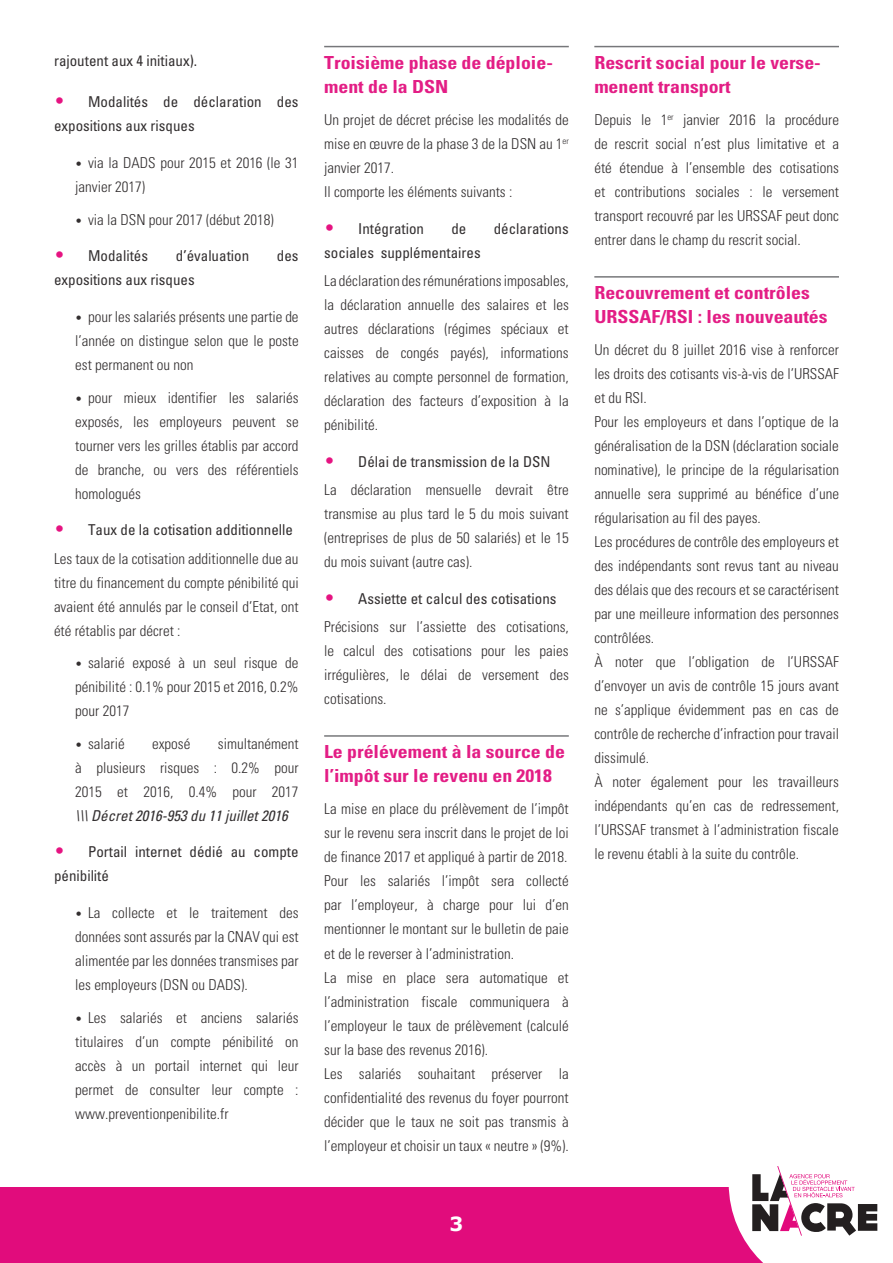
<style>
.page{position:relative;width:893px;height:1263px;background:#fff}
.page>*{position:absolute;margin:0;border:0;box-sizing:border-box;transform-origin:0 0}
.t1{font:700 19.5px "Verdana";color:#fff}
.t2{font:700 condensed 18px/24px "Univers";color:#e10c7c;scale:1.1 1}
.t3{font:300 condensed 15px/24px "Univers";color:#231f20;text-align:justify}
.t4{font:condensed 15px/24px "Univers";color:#231f20}
.t5{font:italic condensed 15px "Univers";color:#231f20}
.s1{font-weight:300;font-size:18px;color:#e40278}
.s2{font-size:12px}
.s3{font-size:18px;color:#e40278}
.s4{font-weight:400}
</style>
<div class="page">
<div style="left:0;top:1188px;width:893px;height:75px;background:#e10c7c"></div>
<svg style="left:729px;top:1166px;width:164px;height:97px"></svg>
<hr style="left:324px;top:46px;width:245px;height:1px;background:#6c6d70">
<hr style="left:324px;top:735px;width:245px;height:2px;background:#6c6d70">
<hr style="left:594px;top:46px;width:245px;height:1px;background:#6c6d70">
<hr style="left:594px;top:276px;width:245px;height:2px;background:#6c6d70">
<p class="t4" style="left:54px;top:48px;width:145px">rajoutent aux 4 initiaux).</p>
<p class="t4" style="left:54px;top:89px;width:246px"><span class="s1">•</span> Modalités de déclaration des expositions aux risques</p>
<p class="t3" style="left:75px;top:150px;width:225px"><span class="s2">•</span> via la DADS pour 2015 et 2016 (le 31 janvier 2017)</p>
<p class="t3" style="left:75px;top:207px;width:200px"><span class="s2">•</span> via la DSN pour 2017 (début 2018)</p>
<p class="t4" style="left:54px;top:244px;width:96px"><span class="s1">•</span> Modalités</p>
<p class="t4" style="left:176px;top:244px;width:75px">d’évaluation</p>
<p class="t4" style="left:277px;top:244px;width:23px">des</p>
<p class="t4" style="left:54px;top:268px;width:142px">expositions aux risques</p>
<p class="t3" style="left:75px;top:304px;width:225px"><span class="s2">•</span> pour les salariés présents une partie de l’année on distingue selon que le poste est permanent ou non</p>
<p class="t3" style="left:75px;top:385px;width:225px"><span class="s2">•</span> pour mieux identifier les salariés exposés, les employeurs peuvent se tourner vers les grilles établis par accord de branche, ou vers des référentiels homologués</p>
<p class="t3" style="left:54px;top:516px;width:246px;line-height:28.2px"><span class="s3">•</span> <span class="s4">Taux de la cotisation additionnelle<br></span>Les taux de la cotisation additionnelle due au</p>
<p class="t3" style="left:54px;top:570px;width:246px">titre du financement du compte pénibilité qui avaient été annulés par le conseil d’Etat, ont été rétablis par décret :</p>
<p class="t3" style="left:75px;top:651px;width:225px"><span class="s2">•</span> salarié exposé à un seul risque de pénibilité : 0.1% pour 2015 et 2016, 0.2% pour 2017</p>
<p class="t3" style="left:75px;top:731px;width:51px"><span class="s2">•</span> salarié</p>
<p class="t3" style="left:152px;top:731px;width:40px">exposé</p>
<p class="t3" style="left:75px;top:731px;width:225px;text-indent:143px">simultanément à plusieurs risques : 0.2% pour 2015 et 2016, 0.4% pour 2017</p>
<p class="t5" style="left:75px;top:806px;width:214px">\\\ Décret 2016-953 du 11 juillet 2016</p>
<p class="t4" style="left:54px;top:840px;width:246px"><span class="s1">•</span> Portail internet dédié au compte pénibilité</p>
<p class="t3" style="left:75px;top:901px;width:225px"><span class="s2">•</span> La collecte et le traitement des données sont assurés par la CNAV qui est alimentée par les données transmises par les employeurs (DSN ou DADS).</p>
<p class="t3" style="left:75px;top:1005px;width:225px"><span class="s2">•</span> Les salariés et anciens salariés titulaires d’un compte pénibilité on accès à un portail internet qui leur permet de consulter leur compte : www.preventionpenibilite.fr</p>
<p class="t2" style="left:324px;top:50px;width:209px">Troisième phase de déploie&shy;ment de la DSN</p>
<p class="t3" style="left:324px;top:108px;width:246px;text-align:left">Un projet de décret précise les modalités de mise en œuvre de la phase 3 de la DSN au 1<sup>er </sup>janvier 2017.<br>Il comporte les éléments suivants :</p>
<p class="t4" style="left:324px;top:216px;width:101px"><span class="s1">•</span> Intégration</p>
<p class="t4" style="left:451px;top:216px;width:16px">de</p>
<p class="t4" style="left:494px;top:216px;width:76px">déclarations</p>
<p class="t4" style="left:324px;top:240px;width:158px">sociales supplémentaires</p>
<p class="t3" style="left:324px;top:269px;width:246px">La déclaration desrémunérationsimposables, la déclaration annuelle des salaires et les autres déclarations (régimes spéciaux et caisses de congés payés), informations relatives au compte personnel de formation, déclaration des facteurs d’exposition à la pénibilité.</p>
<p class="t3" style="left:324px;top:447px;width:246px;line-height:28.2px"><span class="s3">•</span> <span class="s4">Délai de transmission de la DSN<br></span>La déclaration mensuelle devrait être</p>
<p class="t3" style="left:324px;top:502px;width:246px">transmise au plus tard le 5 du mois suivant (entreprises de plus de 50 salariés) et le 15 du mois suivant (autre cas).</p>
<p class="t3" style="left:324px;top:584px;width:246px;line-height:28.2px"><span class="s3">•</span> <span class="s4">Assiette et calcul des cotisations<br></span>Précisions sur l’assiette des cotisations,</p>
<p class="t3" style="left:324px;top:639px;width:246px">le calcul des cotisations pour les paies irrégulières, le délai de versement des cotisations.</p>
<p class="t2" style="left:324px;top:739px;width:220px">Le prélévement à la source de l’impôt sur le revenu en 2018</p>
<p class="t3" style="left:324px;top:797px;width:246px;text-align:left">La mise en place du prélèvement de l’impôt sur le revenu sera inscrit dans le projet de loi de finance 2017 et appliqué à partir de 2018.<br>Pour les salariés l’impôt sera collecté par l’employeur, à charge pour lui d’en mentionner le montant sur le bulletin de paie et de le reverser à l’administration.<br>La mise en place sera automatique et l’administration fiscale communiquera à l’employeur le taux de prélèvement (calculé sur la base des revenus 2016).<br>Les salariés souhaitant préserver la confidentialité des revenus du foyer pourront décider que le taux ne soit pas transmis à l’employeur et choisir un taux « neutre » (9%).</p>
<p class="t1" style="left:449px;top:1210px;width:15px">3</p>
<p class="t2" style="left:594px;top:50px;width:207px">Rescrit social pour le verse&shy;menent transport</p>
<p class="t3" style="left:594px;top:108px;width:246px">Depuis le 1<sup>er</sup> janvier 2016 la procédure de rescrit social n’est plus limitative et a été étendue à l’ensemble des cotisations et contributions sociales : le versement transport recouvré par les URSSAF peut donc entrer dans le champ du rescrit social.</p>
<p class="t2" style="left:594px;top:280px;width:214px">Recouvrement et contrôles<br>URSSAF/RSI : les nouveautés</p>
<p class="t3" style="left:594px;top:338px;width:246px;text-align:left">Un décret du 8 juillet 2016 vise à renforcer les droits des cotisants vis-à-vis de l’URSSAF et du RSI.<br>Pour les employeurs et dans l’optique de la généralisation de la DSN (déclaration sociale nominative), le principe de la régularisation annuelle sera supprimé au bénéfice d’une régularisation au fil des payes.<br>Les procédures de contrôle des employeurs et des indépendants sont revus tant au niveau des délais que des recours et se caractérisent par une meilleure information des personnes contrôlées.<br>À noter que l’obligation de l’URSSAF d’envoyer un avis de contrôle 15 jours avant ne s’applique évidemment pas en cas de contrôle de recherche d’infraction pour travail dissimulé.<br>À noter également pour les travailleurs indépendants qu’en cas de redressement, l’URSSAF transmet à l’administration fiscale le revenu établi à la suite du contrôle.</p>
</div>
